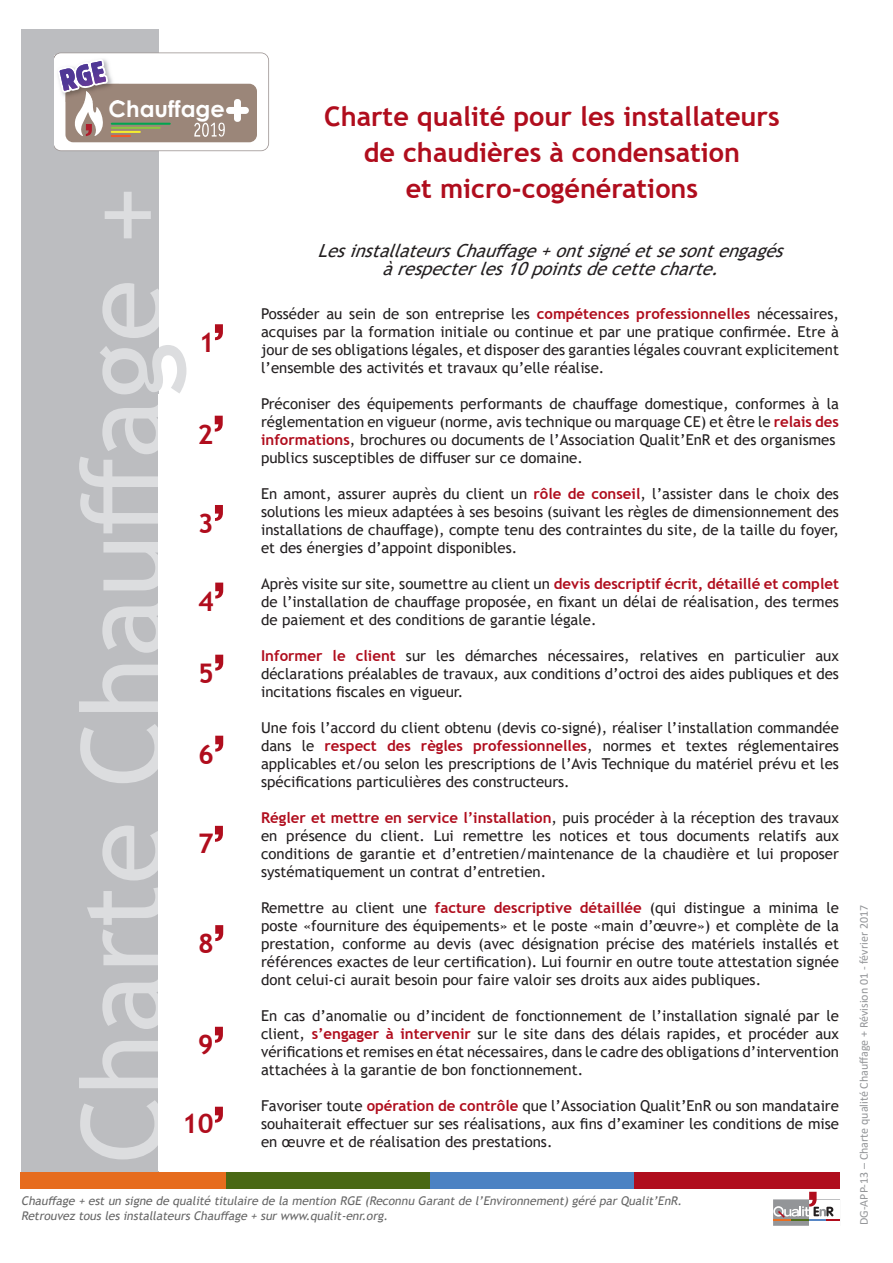
<style>
.page{position:relative;width:893px;height:1263px;background:#fff}
.page>*{position:absolute;margin:0;border:0;box-sizing:border-box;transform-origin:0 0}
.t1{font:114px "Trebuchet MS";color:#dcdddf}
.t2{font:700 27px "Trebuchet MS";color:#b00d1d}
.t3{font:700 22.5px "Century Gothic";color:#fff}
.t4{font:italic 18px "Trebuchet MS";color:#231f20}
.t5{font:15px/18px "Trebuchet MS";color:#231f20;text-align:justify}
.t6{font:italic 12px "Trebuchet MS";color:#666}
.t7{font:12px "Calibri";color:#939598}
.s1{font-weight:700;color:#b00d1d}
</style>
<div class="page">
<svg style="left:215px;top:324px;width:8px;height:17px"></svg>
<svg style="left:215px;top:416px;width:8px;height:16px"></svg>
<svg style="left:215px;top:505px;width:8px;height:16px"></svg>
<svg style="left:215px;top:583px;width:8px;height:16px"></svg>
<svg style="left:215px;top:655px;width:8px;height:16px"></svg>
<svg style="left:215px;top:736px;width:8px;height:16px"></svg>
<svg style="left:215px;top:826px;width:8px;height:16px"></svg>
<svg style="left:215px;top:925px;width:8px;height:17px"></svg>
<svg style="left:215px;top:1027px;width:8px;height:16px"></svg>
<svg style="left:215px;top:1107px;width:8px;height:16px"></svg>
<div style="left:773px;top:1199px;width:67px;height:27px;background:#939598"></div>
<div style="left:809px;top:1200px;width:31px;height:25px;background:#fff"></div>
<svg style="left:773px;top:1192px;width:67px;height:29px"></svg>
<div style="left:21px;top:30px;width:137px;height:1152px;background:#bcbdc0"></div>
<div style="left:225px;top:1172px;width:205px;height:16px;background:#496814"></div>
<div style="left:430px;top:1172px;width:205px;height:16px;background:#4b82c3"></div>
<div style="left:635px;top:1172px;width:205px;height:16px;background:#b00d1d"></div>
<div style="left:21px;top:1172px;width:205px;height:16px;background:#e66c1e"></div>
<svg style="left:54px;top:52px;width:215px;height:99px"></svg>
<p class="t3" style="left:109px;top:94px;width:118px">Chauffage</p>
<p class="t1" style="left:51px;top:1164px;width:980px;rotate:-90deg">Charte Chauffage +</p>
<p class="t2" style="left:199px;top:326px;width:17px">1</p>
<p class="t2" style="left:198px;top:417px;width:17px">2</p>
<p class="t2" style="left:198px;top:506px;width:17px">3</p>
<p class="t2" style="left:198px;top:584px;width:17px">4</p>
<p class="t2" style="left:198px;top:656px;width:17px">5</p>
<p class="t2" style="left:198px;top:737px;width:17px">6</p>
<p class="t2" style="left:198px;top:826px;width:17px">7</p>
<p class="t2" style="left:198px;top:927px;width:17px">8</p>
<p class="t2" style="left:198px;top:1027px;width:17px">9</p>
<p class="t2" style="left:182px;top:1106px;width:33px">10</p>
<p class="t2" style="left:324px;top:100px;width:457px">Charte qualité pour les installateurs</p>
<p class="t2" style="left:364px;top:136px;width:378px">de chaudières à condensation</p>
<p class="t2" style="left:406px;top:172px;width:294px">et micro-cogénérations</p>
<p class="t4" style="left:318px;top:239px;width:474px">LesinstallateursChauffage+ontsignéetsesontengagés</p>
<p class="t4" style="left:382px;top:257px;width:346px">àrespecterles10pointsdecettecharte.</p>
<p class="t5" style="left:261px;top:305px;width:579px">Posséder au sein de son entreprise les <span class="s1">compétences professionnelles</span> nécessaires, acquises par la formation initiale ou continue et par une pratique confirmée. Etre à jour de ses obligations légales, et disposer des garanties légales couvrant explicitement l’ensemble des activités et travaux qu’elle réalise.</p>
<p class="t5" style="left:261px;top:395px;width:579px">Préconiser des équipements performants de chauffage domestique, conformes à la réglementation en vigueur (norme, avis technique ou marquage CE) et être le <span class="s1">relais des informations</span>, brochures ou documents de l’Association Qualit’EnR et des organismes</p>
<p class="t5" style="left:261px;top:449px;width:323px">publics susceptibles de diffuser sur ce domaine.</p>
<p class="t5" style="left:261px;top:485px;width:579px">En amont, assurer auprès du client un <span class="s1">rôle de conseil</span>, l’assister dans le choix des solutions les mieux adaptées à ses besoins (suivant les règles de dimensionnement des installations de chauffage), compte tenu des contraintes du site, de la taille du foyer, et des énergies d’appoint disponibles.</p>
<p class="t5" style="left:261px;top:575px;width:579px">Après visite sur site, soumettre au client un <span class="s1">devis descriptif écrit, détaillé et complet </span>de l’installation de chauffage proposée, en fixant un délai de réalisation, des termes de paiement et des conditions de garantie légale.</p>
<p class="t5" style="left:261px;top:647px;width:579px"><span class="s1">Informer le client</span> sur les démarches nécessaires, relatives en particulier aux déclarations préalables de travaux, aux conditions d’octroi des aides publiques et des incitations fiscales en vigueur.</p>
<p class="t5" style="left:261px;top:719px;width:579px">Une fois l’accord du client obtenu (devis co-signé), réaliser l’installation commandée dans le <span class="s1">respect des règles professionnelles</span>, normes et textes réglementaires applicables et/ou selon les prescriptions de l’Avis Technique du matériel prévu et les spécifications particulières des constructeurs.</p>
<p class="t5" style="left:261px;top:809px;width:579px"><span class="s1">Régler et mettre en service l’installation</span>, puis procéder à la réception des travaux en présence du client. Lui remettre les notices et tous documents relatifs aux conditions de garantie et d’entretien/maintenance de la chaudière et lui proposer systématiquement un contrat d’entretien.</p>
<p class="t5" style="left:261px;top:899px;width:579px">Remettre au client une <span class="s1">facture descriptive détaillée</span> (qui distingue a minima le poste «fourniture des équipements» et le poste «main d’œuvre») et complète de la prestation, conforme au devis (avec désignation précise des matériels installés et références exactes de leur certification). Lui fournir en outre toute attestation signée dont celui-ci aurait besoin pour faire valoir ses droits aux aides publiques.</p>
<p class="t5" style="left:261px;top:1007px;width:579px">En cas d’anomalie ou d’incident de fonctionnement de l’installation signalé par le client, <span class="s1">s’engager à intervenir</span> sur le site dans des délais rapides, et procéder aux vérifications et remises en état nécessaires, dans le cadre des obligations d’intervention attachées à la garantie de bon fonctionnement.</p>
<p class="t5" style="left:261px;top:1097px;width:579px">Favoriser toute <span class="s1">opération de contrôle</span> que l’Association Qualit’EnR ou son mandataire souhaiterait effectuer sur ses réalisations, aux fins d’examiner les conditions de mise en œuvre et de réalisation des prestations.</p>
<p class="t6" style="left:21px;top:1193px;width:665px">Chauffage + est un signe de qualité titulaire de la mention RGE (Reconnu Garant de l’Environnement) géré par Qualit’EnR.</p>
<p class="t6" style="left:21px;top:1208px;width:371px">Retrouvez tous les installateurs Chauffage + sur www.qualit-enr.org.</p>
<p class="t7" style="left:856px;top:1225px;width:321px;rotate:-90deg">DG-APP-13 – Charte qualité Chauffage + Révision 01 - février 2017</p>
</div>
